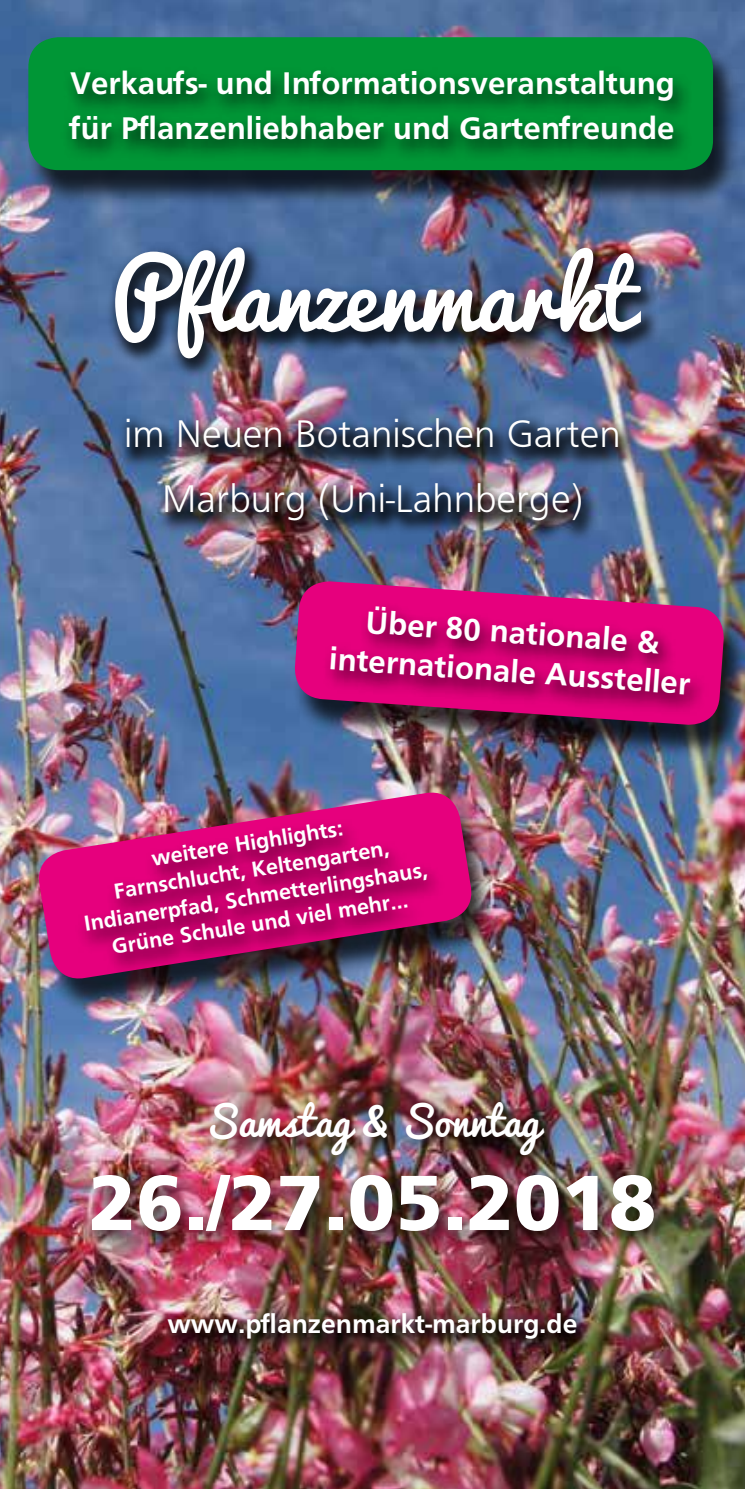
<style>
.page{position:relative;width:745px;height:1489px;background:#fff}
.page>*{position:absolute;margin:0;border:0;box-sizing:border-box;transform-origin:0 0}
.t1{font:90px "Pacifico";color:#fff}
.t2{font:900 77.5px "Frutiger LT";color:#fff}
.t3{font:40px/65px "Frutiger";color:#fff;text-align:center}
.t4{font:40px "Pacifico";color:#fff}
.t5{font:700 32.5px/45px "Frutiger";color:#fff}
.t6{font:700 27.5px "Frutiger";color:#fff}
.t7{font:700 22.5px/27px "Frutiger";color:#fff;text-align:center}
</style>
<div class="page">
<img style="left:0;top:0;width:744px;height:1488px">
<div style="left:105px;top:241px;width:555px;height:302px;background:#000;opacity:.75"></div>
<div style="left:26px;top:44px;width:713px;height:163px;background:#000;opacity:.75"></div>
<div style="left:28px;top:37px;width:684px;height:133px;background:#009636;border-radius:30px"></div>
<div style="left:292px;top:587px;width:452px;height:174px;background:#000;opacity:.75"></div>
<img style="left:293px;top:579px;width:432px;height:147px">
<div style="left:60px;top:65px;width:632px;height:98px;background:#000;opacity:.75"></div>
<div style="left:321px;top:599px;width:388px;height:118px;background:#000;opacity:.75"></div>
<div style="left:82px;top:1096px;width:590px;height:159px;background:#000;opacity:.75"></div>
<div style="left:157px;top:1303px;width:437px;height:56px;background:#000;opacity:.75"></div>
<div style="left:37px;top:799px;width:461px;height:215px;background:#000;opacity:.75"></div>
<img style="left:35px;top:788px;width:440px;height:194px">
<div style="left:75px;top:818px;width:370px;height:157px;background:#000;opacity:.75"></div>
<p class="t5" style="left:70px;top:60px;width:605px">Verkaufs- und Informationsveranstaltung für Pflanzenliebhaber und Gartenfreunde</p>
<h1 class="t1" style="left:111px;top:248px;width:524px">Pflanzenmarkt</h1>
<p class="t3" style="left:124px;top:401px;width:498px">im Neuen Botanischen Garten<br>Marburg (Uni-Lahnberge)</p>
<p class="t5" style="left:333px;top:599px;width:363px;line-height:39px;text-align:center;rotate:4deg">Über 80 nationale &amp; internationale Aussteller</p>
<p class="t7" style="left:73px;top:856px;width:349px;rotate:-9deg">weitere Highlights:<br>Farnschlucht, Keltengarten,<br>Indianerpfad, Schmetterlingshaus,<br>Grüne Schule und viel mehr...</p>
<p class="t4" style="left:205px;top:1099px;width:335px">Samstag &amp; Sonntag</p>
<h2 class="t2" style="left:89px;top:1155px;width:568px">26./27.05.2018</h2>
<p class="t6" style="left:167px;top:1307px;width:411px">www.pflanzenmarkt-marburg.de</p>
</div>
